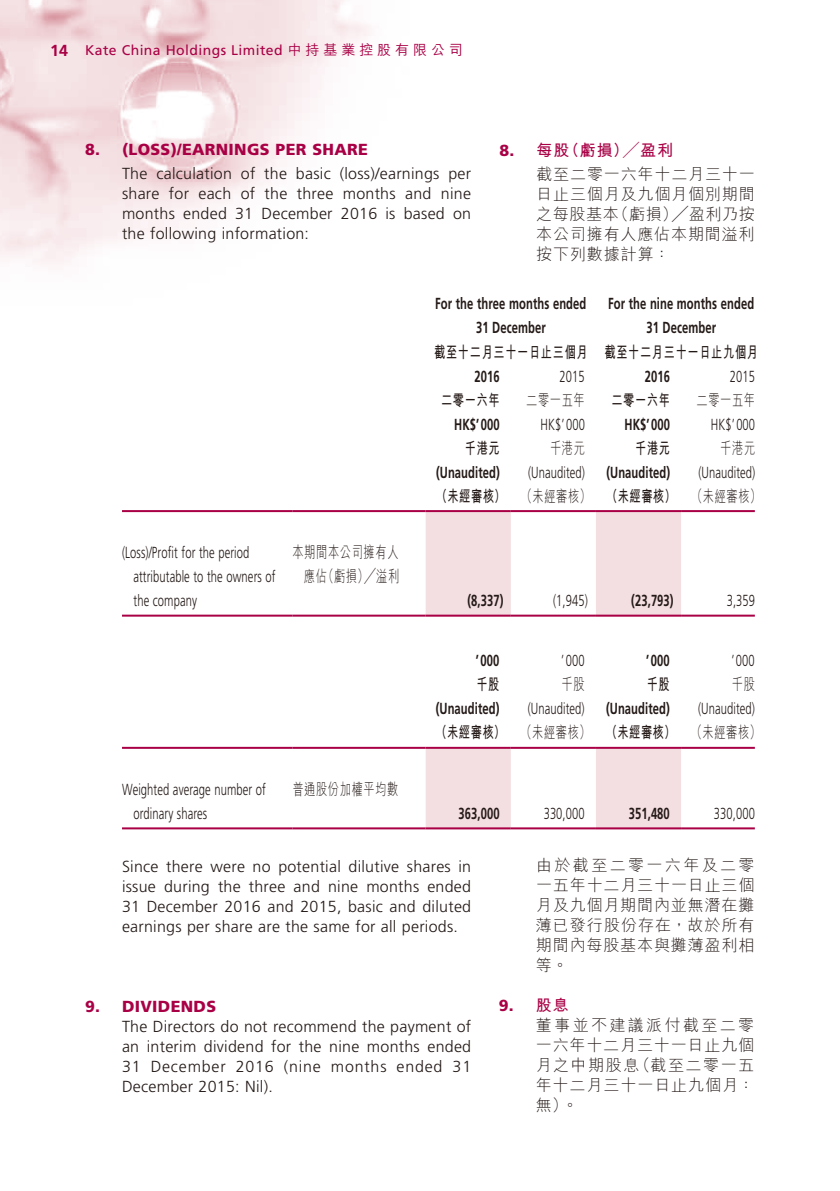
<style>
.page{position:relative;width:840px;height:1191px;background:#fff}
.page>*{position:absolute;margin:0;border:0;box-sizing:border-box;transform-origin:0 0}
.t1{font:300 16px/20px "Frutiger LT Std";letter-spacing:.01em;color:#231916;text-align:justify}
.t2{font:300 16px/24px "Frutiger LT Std";letter-spacing:.01em;color:#231916;scale:.7 1}
.t3{font:300 16px/20px "M Hei HK";letter-spacing:.055em;color:#231916;text-align:justify}
.t4{font:700 16px/24px "Frutiger LT Std";letter-spacing:.01em;color:#231916;text-align:center;scale:.7 1}
.t5{font:700 16px "M Hei HK";letter-spacing:.06em;color:#231916;scale:.7 1}
.t6{font:300 16px/24px "M Hei HK";letter-spacing:.055em;color:#231916;text-align:right;scale:.7 1}
.t7{font:900 16px "Frutiger LT Std";letter-spacing:.02em;color:#a90045}
.t8{font:14px "Frutiger LT Std";letter-spacing:.03em;color:#a90045}
.s1{font-weight:700;font-size:16px}
.s2{font-family:"M Hei HK";font-weight:500}
.s3{font-family:"Frutiger LT Std";font-weight:900;color:#a90045}
.s4{font-weight:700;color:#a90045}
.s5{font-weight:300}
.s6{font-family:"M Hei HK";font-weight:700}
</style>
<div class="page">
<img style="left:0;top:0;width:755px;height:830px">
<svg style="left:425px;top:512px;width:255px;height:102px"></svg>
<hr style="left:122px;top:510px;width:170px;height:2px;background:#a90045">
<hr style="left:292px;top:510px;width:133px;height:2px;background:#a90045">
<hr style="left:425px;top:510px;width:85px;height:2px;background:#a90045">
<hr style="left:510px;top:510px;width:85px;height:2px;background:#a90045">
<hr style="left:595px;top:510px;width:85px;height:2px;background:#a90045">
<hr style="left:680px;top:510px;width:74px;height:2px;background:#a90045">
<hr style="left:122px;top:614px;width:170px;height:2px;background:#a90045">
<hr style="left:292px;top:614px;width:133px;height:2px;background:#a90045">
<hr style="left:425px;top:614px;width:85px;height:2px;background:#a90045">
<hr style="left:510px;top:614px;width:85px;height:2px;background:#a90045">
<hr style="left:595px;top:614px;width:85px;height:2px;background:#a90045">
<hr style="left:680px;top:614px;width:74px;height:2px;background:#a90045">
<svg style="left:425px;top:749px;width:255px;height:78px"></svg>
<hr style="left:122px;top:747px;width:170px;height:2px;background:#a90045">
<hr style="left:292px;top:747px;width:133px;height:2px;background:#a90045">
<hr style="left:425px;top:747px;width:85px;height:2px;background:#a90045">
<hr style="left:510px;top:747px;width:85px;height:2px;background:#a90045">
<hr style="left:595px;top:747px;width:85px;height:2px;background:#a90045">
<hr style="left:680px;top:747px;width:74px;height:2px;background:#a90045">
<hr style="left:122px;top:827px;width:170px;height:2px;background:#a90045">
<hr style="left:292px;top:827px;width:133px;height:2px;background:#a90045">
<hr style="left:425px;top:827px;width:85px;height:2px;background:#a90045">
<hr style="left:510px;top:827px;width:85px;height:2px;background:#a90045">
<hr style="left:595px;top:827px;width:85px;height:2px;background:#a90045">
<hr style="left:680px;top:827px;width:74px;height:2px;background:#a90045">
<p class="t8" style="left:50px;top:42px;width:414px"><span class="s1">14</span> Kate China Holdings Limited <span class="s2">中持基業控股有限公司</span></p>
<p class="t7" style="left:85px;top:140px;width:284px">8. (LOSS)/EARNINGS PER SHARE</p>
<p class="t1" style="left:122px;top:164px;width:350px">The calculation of the basic (loss)/earnings per share for each of the three months and nine months ended 31 December 2016 is based on the following information:</p>
<p class="t3" style="left:536px;top:138px;width:220px;line-height:24px;text-indent:-37px"><span class="s3">8.</span> <span class="s4">每股（虧損）╱盈利<br></span>截至二零一六年十二月三十一</p>
<p class="t3" style="left:536px;top:184px;width:220px">日止三個月及九個月個別期間之每股基本（虧損）╱盈利乃按本公司擁有人應佔本期間溢利按下列數據計算：</p>
<p class="t2" style="left:133px;top:541px;width:204px;text-indent:-11px">(Loss)/Profit for the period attributable to the owners of the company</p>
<p class="t6" style="left:292px;top:539px;width:154px">本期間本公司擁有人應佔（虧損）╱溢利</p>
<p class="t4" style="left:435px;top:292px;width:217px">For the three months ended<br>31 December</p>
<p class="t4" style="left:607px;top:292px;width:210px">For the nine months ended<br>31 December</p>
<p class="t5" style="left:434px;top:340px;width:464px">截至十二月三十一日止三個月 截至十二月三十一日止九個月</p>
<p class="t4" style="left:474px;top:364px;width:37px">2016</p>
<p class="t2" style="left:559px;top:364px;width:37px">2015</p>
<p class="t4" style="left:644px;top:364px;width:37px">2016</p>
<p class="t2" style="left:729px;top:364px;width:37px">2015</p>
<p class="t5" style="left:441px;top:388px;width:85px">二零一六年</p>
<p class="t6" style="left:526px;top:387px;width:85px">二零一五年</p>
<p class="t5" style="left:611px;top:388px;width:85px">二零一六年</p>
<p class="t6" style="left:696px;top:387px;width:85px">二零一五年</p>
<p class="t4" style="left:454px;top:412px;width:67px">HK$’000</p>
<p class="t2" style="left:540px;top:412px;width:65px">HK$’000</p>
<p class="t4" style="left:624px;top:412px;width:67px">HK$’000</p>
<p class="t2" style="left:710px;top:412px;width:65px">HK$’000</p>
<p class="t5" style="left:464px;top:436px;width:51px">千港元</p>
<p class="t6" style="left:549px;top:435px;width:51px">千港元</p>
<p class="t5" style="left:634px;top:436px;width:51px">千港元</p>
<p class="t6" style="left:719px;top:435px;width:51px">千港元</p>
<p class="t4" style="left:436px;top:460px;width:93px">(Unaudited)</p>
<p class="t2" style="left:527px;top:460px;width:83px">(Unaudited)</p>
<p class="t4" style="left:606px;top:460px;width:93px">(Unaudited)</p>
<p class="t2" style="left:698px;top:460px;width:83px">(Unaudited)</p>
<p class="t5" style="left:436px;top:484px;width:465px">（未經審核） <span class="s5">（未經審核）</span> （未經審核） <span class="s5">（未經審核）</span></p>
<p class="t4" style="left:467px;top:588px;width:53px">(8,337)</p>
<p class="t2" style="left:552px;top:589px;width:51px">(1,945)</p>
<p class="t4" style="left:631px;top:588px;width:62px">(23,793)</p>
<p class="t2" style="left:726px;top:589px;width:42px">3,359</p>
<p class="t4" style="left:475px;top:649px;width:35px">’000</p>
<p class="t2" style="left:560px;top:649px;width:35px">’000</p>
<p class="t4" style="left:646px;top:649px;width:35px">’000</p>
<p class="t2" style="left:731px;top:649px;width:35px">’000</p>
<p class="t5" style="left:476px;top:673px;width:34px">千股</p>
<p class="t6" style="left:561px;top:672px;width:34px">千股</p>
<p class="t5" style="left:646px;top:673px;width:34px">千股</p>
<p class="t6" style="left:731px;top:672px;width:34px">千股</p>
<p class="t4" style="left:435px;top:697px;width:93px">(Unaudited)</p>
<p class="t2" style="left:527px;top:697px;width:83px">(Unaudited)</p>
<p class="t4" style="left:605px;top:697px;width:93px">(Unaudited)</p>
<p class="t2" style="left:697px;top:697px;width:83px">(Unaudited)</p>
<p class="t5" style="left:435px;top:721px;width:465px">（未經審核） <span class="s5">（未經審核）</span> （未經審核） <span class="s5">（未經審核）</span></p>
<p class="t2" style="left:133px;top:777px;width:191px;text-indent:-11px">Weighted average number of ordinary shares</p>
<p class="t6" style="left:292px;top:776px;width:153px">普通股份加權平均數</p>
<p class="t4" style="left:458px;top:801px;width:60px">363,000</p>
<p class="t2" style="left:543px;top:801px;width:60px">330,000</p>
<p class="t4" style="left:628px;top:801px;width:60px">351,480</p>
<p class="t2" style="left:713px;top:801px;width:60px">330,000</p>
<p class="t1" style="left:122px;top:857px;width:350px">Since there were no potential dilutive shares in issue during the three and nine months ended 31 December 2016 and 2015, basic and diluted earnings per share are the same for all periods.</p>
<p class="t3" style="left:535px;top:854px;width:220px">由於截至二零一六年及二零一五年十二月三十一日止三個月及九個月期間內並無潛在攤薄已發行股份存在，故於所有期間內每股基本與攤薄盈利相等。</p>
<p class="t7" style="left:498px;top:995px;width:71px">9. <span class="s6">股息</span></p>
<p class="t3" style="left:535px;top:1014px;width:220px">董事並不建議派付截至二零一六年十二月三十一日止九個月之中期股息（截至二零一五年十二月三十一日止九個月：無）。</p>
<p class="t7" style="left:85px;top:997px;width:132px">9. DIVIDENDS</p>
<p class="t1" style="left:122px;top:1017px;width:350px">The Directors do not recommend the payment of an interim dividend for the nine months ended 31 December 2016 (nine months ended 31<br>December 2015: Nil).</p>
</div>
